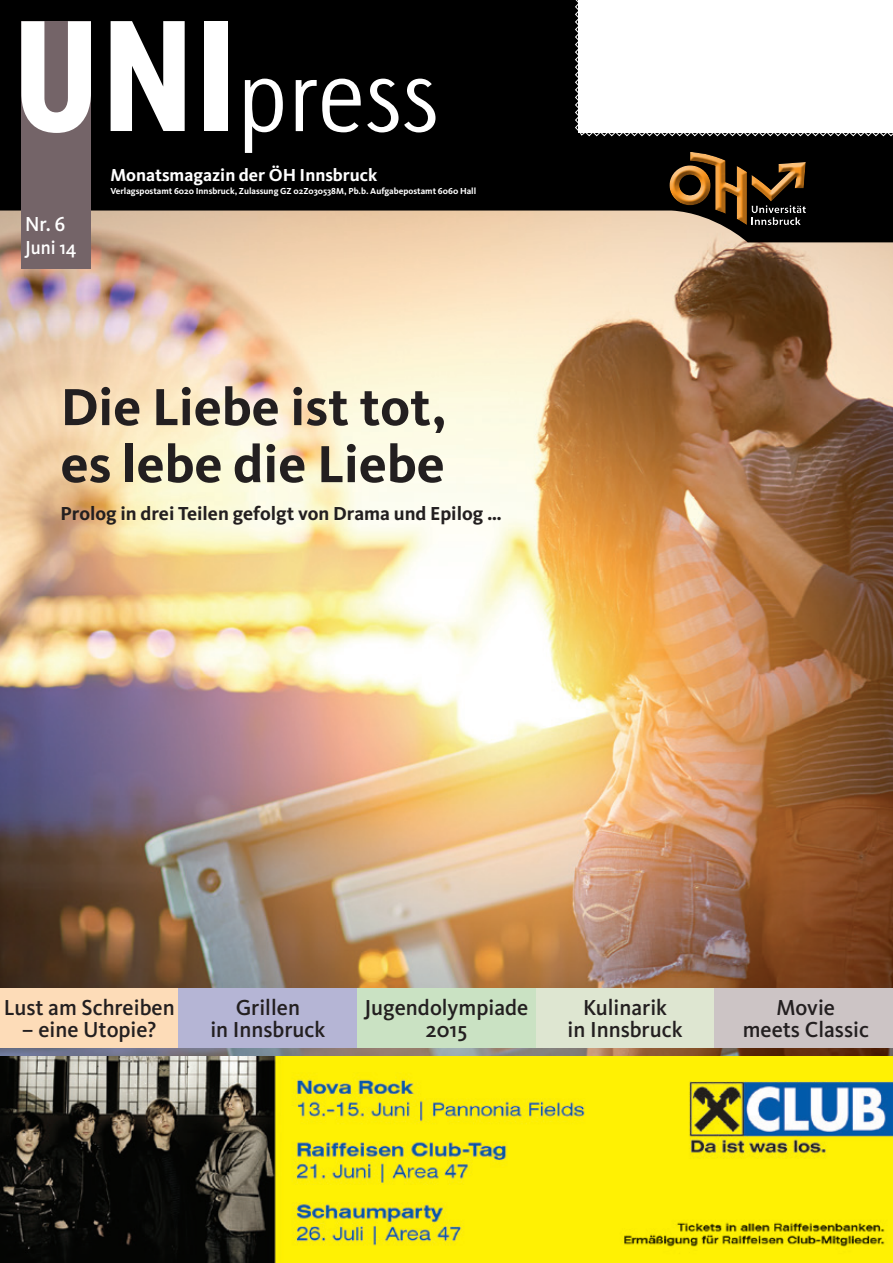
<style>
.page{position:relative;width:893px;height:1263px;background:#fff}
.page>*{position:absolute;margin:0;border:0;box-sizing:border-box;transform-origin:0 0}
.t1{font:300 98.25px "Linotype Tetria";letter-spacing:-.01em;color:#fff}
.t2{font:700 54px/57px "Kievit";color:#231f20}
.t3{font:500 22.5px/22.5px "Kievit";color:#231f20;text-align:center}
.t4{font:500 21px "Kievit";color:#fff;scale:.94 1}
.t5{font:700 19.5px "Kievit";color:#231f20}
.t6{font:500 19.5px "Kievit";color:#fff;scale:.94 1}
.t7{font:700 18px "Kievit";color:#fff}
.t8{font:700 9px "Kievit";color:#fff}
.s1{font-weight:900;font-size:148.65px}
</style>
<div class="page">
<img style="left:0;top:242px;width:893px;height:815px">
<svg style="left:0;top:0;width:893px;height:242px;background:#1f1b17"></svg>
<svg style="left:575px;top:0;width:318px;height:137px"></svg>
<div style="left:21px;top:21px;width:70px;height:248px;background:#746468"></div>
<div style="left:0;top:988px;width:179px;height:59px;background:#fddcb8"></div>
<div style="left:179px;top:988px;width:178px;height:59px;background:#b5b5d5"></div>
<div style="left:357px;top:988px;width:179px;height:59px;background:#cae2c3"></div>
<div style="left:536px;top:988px;width:178px;height:59px;background:#dee6d1"></div>
<div style="left:714px;top:988px;width:179px;height:59px;background:#ccc4c5"></div>
<svg style="left:0;top:1057px;width:893px;height:206px;background:#b1ab20"></svg>
<div style="left:667px;top:151px;width:139px;height:75px;background:#fff;opacity:.75"></div>
<div style="left:667px;top:157px;width:139px;height:70px;background:#231f20;opacity:.75"></div>
<h1 class="t1" style="left:12px;top:36px;width:429px"><span class="s1">UNI</span>press</h1>
<p class="t4" style="left:25px;top:211px;width:44px">Nr. 6</p>
<p class="t6" style="left:25px;top:236px;width:56px">Juni 14</p>
<p class="t7" style="left:110px;top:164px;width:269px">Monatsmagazin der ÖH Innsbruck</p>
<p class="t8" style="left:110px;top:185px;width:367px">Verlagspostamt 6020 Innsbruck, Zulassung GZ 02Z030538M, Pb.b. Aufgabepostamt 6060 Hall</p>
<h2 class="t2" style="left:61px;top:378px;width:388px">Die Liebe ist tot, es lebe die Liebe</h2>
<p class="t5" style="left:61px;top:502px;width:443px">Prolog in drei Teilen gefolgt von Drama und Epilog …</p>
<p class="t3" style="left:4px;top:996px;width:172px">Lust am Schreiben</p>
<p class="t3" style="left:22px;top:1018px;width:136px">– eine Utopie?</p>
<p class="t3" style="left:210px;top:996px;width:117px">Grillen<br>in Innsbruck</p>
<p class="t3" style="left:365px;top:996px;width:165px">Jugendolympiade<br>2015</p>
<p class="t3" style="left:568px;top:996px;width:117px">Kulinarik<br>in Innsbruck</p>
<p class="t3" style="left:743px;top:996px;width:128px">Movie<br>meets Classic</p>
</div>
